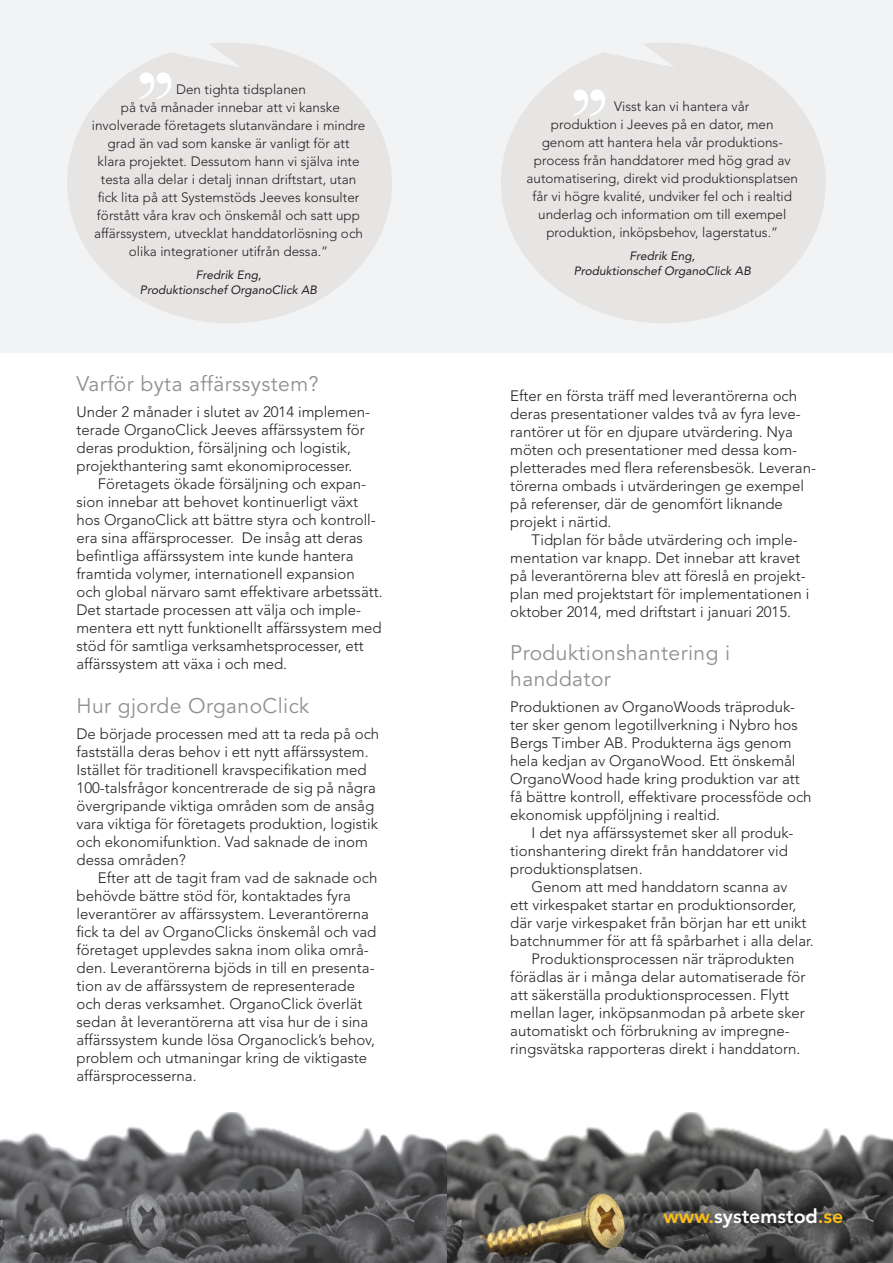
<style>
.page{position:relative;width:893px;height:1263px;background:#fff}
.page>*{position:absolute;margin:0;border:0;box-sizing:border-box;transform-origin:0 0}
.Rubriken{font:21px/25.2px "Avenir";letter-spacing:.02em;color:#92908c}
.t1{font:800 19.5px "Avenir";color:#fff}
.Texten{font:300 15px/18px "Avenir";color:#231f20}
.Texten_utan_indrag{font:300 15px/18px "Avenir";color:#231f20}
.Citat{font:300 13.5px "Avenir";color:#231f20}
.Citat_undertecknad{font:italic 12px/14.4px "Avenir";color:#231f20;text-align:center}
.s1{color:#fdbe12}
</style>
<div class="page">
<div style="left:0;top:0;width:893px;height:353px;background:#f2f3f4"></div>
<img style="left:0;top:1112px;width:893px;height:151px">
<svg style="left:67px;top:43px;width:325px;height:280px;fill:#e6e5e4"></svg>
<svg style="left:140px;top:72px;width:31px;height:27px"></svg>
<svg style="left:501px;top:43px;width:325px;height:280px;fill:#e6e5e4"></svg>
<svg style="left:573px;top:89px;width:32px;height:27px"></svg>
<p class="Citat" style="left:176px;top:82px;width:131px">Den tighta tidsplanen</p>
<p class="Citat" style="left:121px;top:100px;width:221px">på två månader innebar att vi kanske</p>
<p class="Citat" style="left:92px;top:118px;width:275px">involverade företagets slutanvändare i mindre</p>
<p class="Citat" style="left:107px;top:136px;width:244px">grad än vad som kanske är vanligt för att</p>
<p class="Citat" style="left:98px;top:154px;width:263px">klara projektet. Dessutom hann vi själva inte</p>
<p class="Citat" style="left:101px;top:172px;width:257px">testa alla delar i detalj innan driftstart, utan</p>
<p class="Citat" style="left:98px;top:190px;width:263px">fick lita på att Systemstöds Jeeves konsulter</p>
<p class="Citat" style="left:97px;top:208px;width:265px">förstått våra krav och önskemål och satt upp</p>
<p class="Citat" style="left:94px;top:226px;width:270px">affärssystem, utvecklat handdatorlösning och</p>
<p class="Citat" style="left:129px;top:244px;width:201px">olika integrationer utifrån dessa.”</p>
<p class="Citat_undertecknad" style="left:140px;top:268px;width:179px">Fredrik Eng,<br>Produktionschef OrganoClick AB</p>
<p class="Rubriken" style="left:77px;top:372px;width:244px">Varför byta affärssystem?</p>
<p class="Texten_utan_indrag" style="left:77px;top:403px;width:295px">Under 2 månader i slutet av 2014 implemen&shy;terade OrganoClick Jeeves affärssystem för deras produktion, försäljning och logistik, projekthantering samt ekonomiprocesser.</p>
<p class="Texten" style="left:77px;top:475px;width:308px;text-indent:21px">Företagets ökade försäljning och expan&shy;sion innebar att behovet kontinuerligt växt hos OrganoClick att bättre styra och kontroll&shy;era sina affärsprocesser. De insåg att deras befintliga affärssystem inte kunde hantera framtida volymer, internationell expansion och global närvaro samt effektivare arbetssätt.<br>Det startade processen att välja och imple&shy;mentera ett nytt funktionellt affärssystem med stöd för samtliga verksamhetsprocesser, ett affärssystem att växa i och med.</p>
<p class="Rubriken" style="left:77px;top:693px;width:234px">Hur gjorde OrganoClick</p>
<p class="Texten_utan_indrag" style="left:77px;top:725px;width:304px">De började processen med att ta reda på och fastställa deras behov i ett nytt affärssystem.<br>Istället för traditionell kravspecifikation med 100-talsfrågor koncentrerade de sig på några övergripande viktiga områden som de ansåg vara viktiga för företagets produktion, logistik och ekonomifunktion. Vad saknade de inom dessa områden?</p>
<p class="Texten" style="left:77px;top:869px;width:302px;text-indent:21px">Efter att de tagit fram vad de saknade och behövde bättre stöd för, kontaktades fyra leverantörer av affärssystem. Leverantörerna fick ta del av OrganoClicks önskemål och vad företaget upplevdes sakna inom olika områ&shy;den. Leverantörerna bjöds in till en presenta&shy;tion av de affärssystem de representerade och deras verksamhet. OrganoClick överlät sedan åt leverantörerna att visa hur de i sina affärssystem kunde lösa Organoclick’s behov, problem och utmaningar kring de viktigaste affärsprocesserna.</p>
<p class="Citat" style="left:614px;top:99px;width:137px">Visst kan vi hantera vår</p>
<p class="Citat" style="left:551px;top:117px;width:224px">produktion i Jeeves på en dator, men</p>
<p class="Citat" style="left:542px;top:135px;width:241px">genom att hantera hela vår produktions-</p>
<p class="Citat" style="left:534px;top:153px;width:258px">process från handdatorer med hög grad av</p>
<p class="Citat" style="left:526px;top:171px;width:273px">automatisering, direkt vid produktionsplatsen</p>
<p class="Citat" style="left:532px;top:189px;width:261px">får vi högre kvalité, undviker fel och i realtid</p>
<p class="Citat" style="left:538px;top:207px;width:250px">underlag och information om till exempel</p>
<p class="Citat" style="left:546px;top:225px;width:233px">produktion, inköpsbehov, lagerstatus.”</p>
<p class="Citat_undertecknad" style="left:574px;top:249px;width:179px">Fredrik Eng,<br>Produktionschef OrganoClick AB</p>
<p class="Texten_utan_indrag" style="left:510px;top:387px;width:307px">Efter en första träff med leverantörerna och deras presentationer valdes två av fyra leve&shy;rantörer ut för en djupare utvärdering. Nya möten och presentationer med dessa kom&shy;pletterades med flera referensbesök. Leveran&shy;törerna ombads i utvärderingen ge exempel på referenser, där de genomfört liknande projekt i närtid.</p>
<p class="Texten" style="left:510px;top:531px;width:300px;text-indent:21px">Tidplan för både utvärdering och imple&shy;mentation var knapp. Det innebar att kravet på leverantörerna blev att föreslå en projekt&shy;plan med projektstart för implementationen i oktober 2014, med driftstart i januari 2015.</p>
<p class="Rubriken" style="left:510px;top:641px;width:221px">Produktionshantering i handdator</p>
<p class="Texten_utan_indrag" style="left:510px;top:698px;width:303px">Produktionen av OrganoWoods träproduk&shy;ter sker genom legotillverkning i Nybro hos Bergs Timber AB. Produkterna ägs genom hela kedjan av OrganoWood. Ett önskemål OrganoWood hade kring produktion var att få bättre kontroll, effektivare processföde och ekonomisk uppföljning i realtid.</p>
<p class="Texten" style="left:510px;top:824px;width:285px;text-indent:21px">I det nya affärssystemet sker all produk&shy;tionshantering direkt från handdatorer vid produktionsplatsen.</p>
<p class="Texten" style="left:510px;top:878px;width:305px;text-indent:21px">Genom att med handdatorn scanna av<br>ett virkespaket startar en produktionsorder, där varje virkespaket från början har ett unikt batchnummer för att få spårbarhet i alla delar.</p>
<p class="Texten" style="left:510px;top:950px;width:297px;text-indent:21px">Produktionsprocessen när träprodukten förädlas är i många delar automatiserade för att säkerställa produktionsprocessen. Flytt mellan lager, inköpsanmodan på arbete sker automatiskt och förbrukning av impregne&shy;ringsvätska rapporteras direkt i handdatorn.</p>
<p class="t1" style="left:663px;top:1204px;width:182px"><span class="s1">www.</span>systemstod<span class="s1">.se</span></p>
</div>
